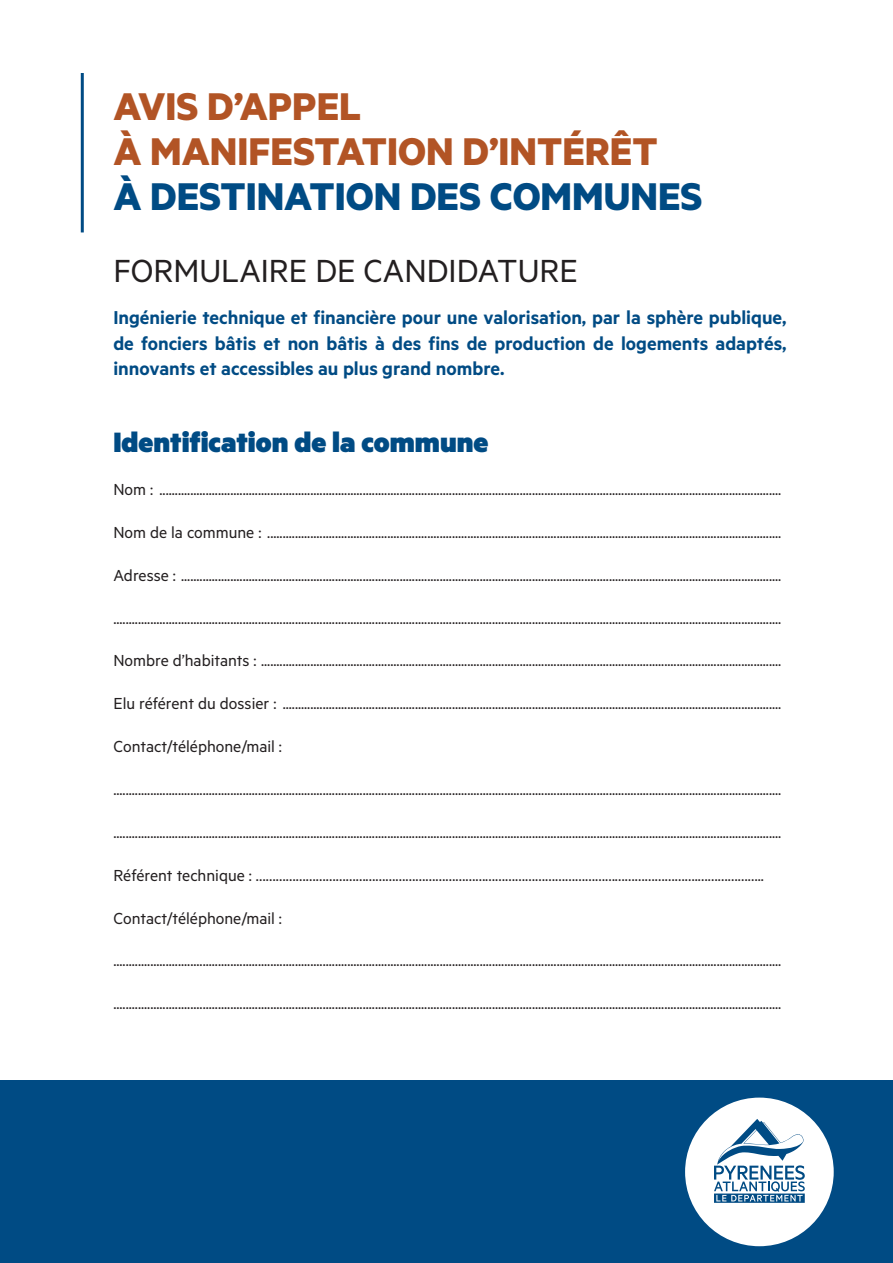
<style>
.page{position:relative;width:893px;height:1263px;background:#fff}
.page>*{position:absolute;margin:0;border:0;box-sizing:border-box;transform-origin:0 0}
.t1{font:700 43.5px/45px "Metric";color:#b25425}
.t2{font:700 43.5px "Metric";color:#004b84}
.t3{font:36px "Metric";color:#231f20}
.titre{font:900 31.5px "Metric";color:#004b84}
.t4{font:600 21px/25.5px "Metric";color:#004b84;text-align:justify}
.Style_de_paragraphe{font:18px "Metric";color:#231f20}
</style>
<div class="page">
<div style="left:0;top:1080px;width:893px;height:183px;background:#004b84"></div>
<hr style="left:81px;top:73px;width:3px;height:159px;background:#004b84">
<div style="left:685px;top:1097px;width:149px;height:149px;background:#fff;border-radius:50%"></div>
<svg style="left:714px;top:1119px;width:91px;height:84px"></svg>
<p class="t1" style="left:113px;top:83px;width:546px">AVIS D’APPEL<br>À MANIFESTATION D’INTÉRÊT</p>
<p class="t2" style="left:113px;top:170px;width:591px">À DESTINATION DES COMMUNES</p>
<p class="t3" style="left:113px;top:250px;width:466px">FORMULAIRE DE CANDIDATURE</p>
<p class="t4" style="left:113px;top:304px;width:675px">Ingénierie technique et financière pour une valorisation, par la sphère publique, de fonciers bâtis et non bâtis à des fins de production de logements adaptés, innovants et accessibles au plus grand nombre.</p>
<p class="titre" style="left:113px;top:422px;width:377px">Identification de la commune</p>
<p class="Style_de_paragraphe" style="left:113px;top:479px;width:669px">Nom : ..........................................................................................................................................................................................................</p>
<p class="Style_de_paragraphe" style="left:113px;top:522px;width:669px">Nom de la commune : .......................................................................................................................................................................</p>
<p class="Style_de_paragraphe" style="left:113px;top:565px;width:669px">Adresse : ...................................................................................................................................................................................................</p>
<p class="Style_de_paragraphe" style="left:113px;top:607px;width:669px">.........................................................................................................................................................................................................................</p>
<p class="Style_de_paragraphe" style="left:113px;top:650px;width:669px">Nombre d’habitants : .........................................................................................................................................................................</p>
<p class="Style_de_paragraphe" style="left:113px;top:693px;width:669px">Elu référent du dossier : ..................................................................................................................................................................</p>
<p class="Style_de_paragraphe" style="left:113px;top:736px;width:170px">Contact/téléphone/mail :</p>
<p class="Style_de_paragraphe" style="left:113px;top:779px;width:669px">.........................................................................................................................................................................................................................</p>
<p class="Style_de_paragraphe" style="left:113px;top:822px;width:669px">.........................................................................................................................................................................................................................</p>
<p class="Style_de_paragraphe" style="left:113px;top:865px;width:652px">Référent technique : …………………………………………………………………………………………………………………….………………..</p>
<p class="Style_de_paragraphe" style="left:113px;top:907px;width:170px">Contact/téléphone/mail :</p>
<p class="Style_de_paragraphe" style="left:113px;top:950px;width:669px">.........................................................................................................................................................................................................................</p>
<p class="Style_de_paragraphe" style="left:113px;top:993px;width:669px">.........................................................................................................................................................................................................................</p>
</div>
